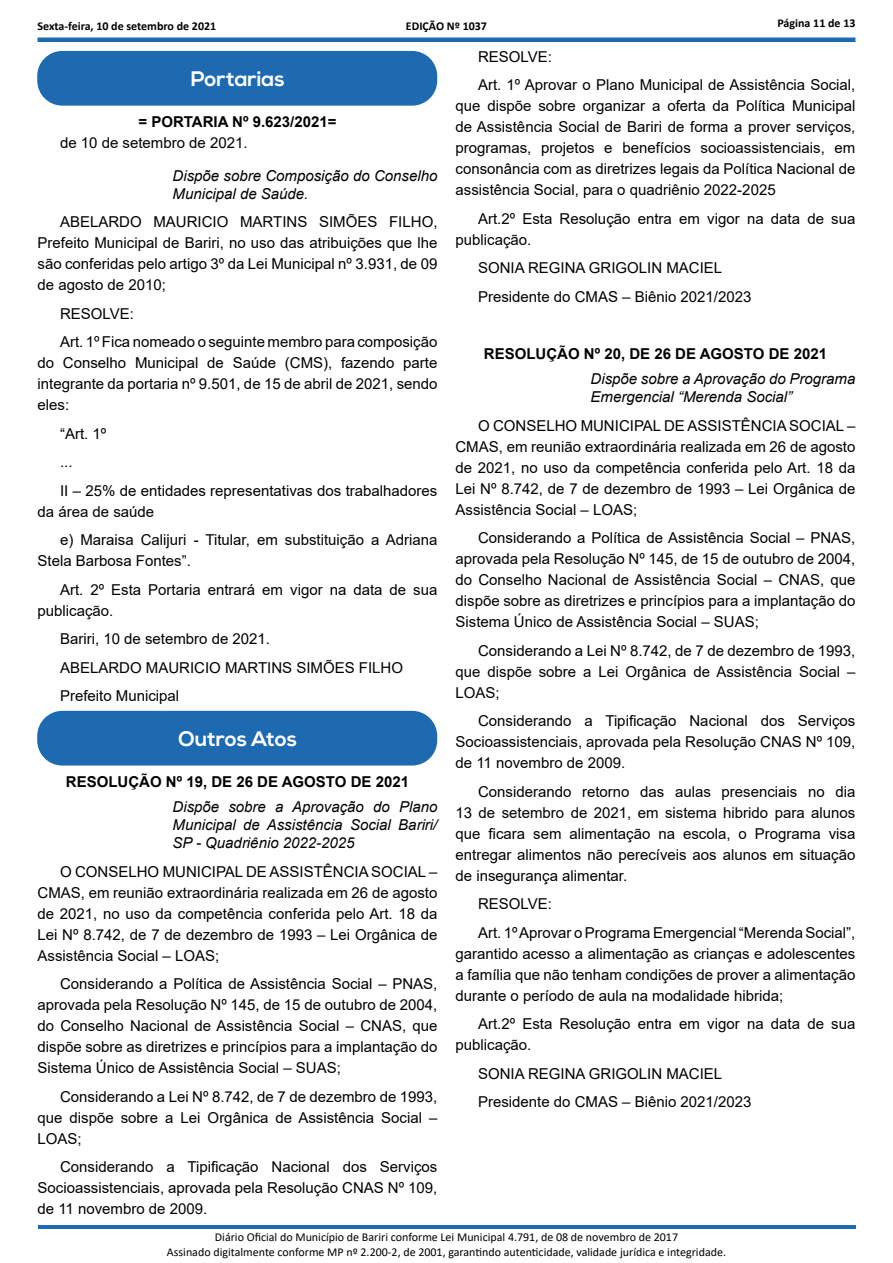
<style>
.page{position:relative;width:893px;height:1263px;background:#fff}
.page>*{position:absolute;margin:0;border:0;box-sizing:border-box;transform-origin:0 0}
.TÍTULO_CAIXAS_ENTIDA{font:700 21px "Nexa";color:#fff}
._2_-_Corpo{font:15px/21px "Arial";color:#000;text-align:justify}
._3_-_Ementa{font:italic 15px/18px "Arial";color:#000}
._1_-_Cabeçalho{font:700 15px "Arial";color:#000}
.t1{font:12px/14.4px "Calibri";color:#000;text-align:center}
.t2{font:700 12px "Calibri";color:#000}
</style>
<div class="page">
<hr style="left:38px;top:38px;width:817px;height:4px;background:#1d6ab0">
<hr style="left:38px;top:1225px;width:817px;height:3px;background:#1d6ab0">
<div style="left:38px;top:52px;width:398px;height:53px;background:#1d6ab0;border-radius:24px"></div>
<div style="left:37px;top:51px;width:400px;height:55px;border:2px solid #1d6ab0;border-radius:24px"></div>
<div style="left:38px;top:711px;width:398px;height:54px;background:#1d6ab0;border-radius:24px"></div>
<div style="left:37px;top:711px;width:400px;height:54px;border:2px solid #1d6ab0;border-radius:24px"></div>
<p class="t2" style="left:38px;top:17px;width:180px">Sexta-feira, 10 de setembro de 2021</p>
<p class="t2" style="left:406px;top:17px;width:83px">EDIÇÃO Nº 1037</p>
<p class="t2" style="left:777px;top:14px;width:80px">Página 11 de 13</p>
<p class="TÍTULO_CAIXAS_ENTIDA" style="left:191px;top:67px;width:95px">Portarias</p>
<p class="_1_-_Cabeçalho" style="left:138px;top:111px;width:200px">= PORTARIA Nº 9.623/2021=</p>
<p class="_2_-_Corpo" style="left:60px;top:132px;width:189px">de 10 de setembro de 2021.</p>
<p class="_3_-_Ementa" style="left:172px;top:167px;width:266px">Dispõe sobre Composição do Conselho<br>Municipal de Saúde.</p>
<p class="_2_-_Corpo" style="left:38px;top:211px;width:401px;text-indent:22px">ABELARDO MAURICIO MARTINS SIMÕES FILHO, Prefeito Municipal de Bariri, no uso das atribuições que lhe são conferidas pelo artigo 3º da Lei Municipal nº 3.931, de 09 de agosto de 2010;</p>
<p class="_2_-_Corpo" style="left:60px;top:303px;width:75px">RESOLVE:</p>
<p class="_2_-_Corpo" style="left:38px;top:331px;width:401px;text-indent:22px">Art. 1º Fica nomeado o seguinte membro para composição do Conselho Municipal de Saúde (CMS), fazendo parte integrante da portaria nº 9.501, de 15 de abril de 2021, sendo eles:</p>
<p class="_2_-_Corpo" style="left:60px;top:423px;width:48px">“Art. 1º</p>
<p class="_2_-_Corpo" style="left:60px;top:451px;width:14px">...</p>
<p class="_2_-_Corpo" style="left:38px;top:480px;width:401px;text-indent:22px">II – 25% de entidades representativas dos trabalhadores da área de saúde</p>
<p class="_2_-_Corpo" style="left:38px;top:529px;width:401px;text-indent:22px">e) Maraisa Calijuri - Titular, em substituição a Adriana<br>Stela Barbosa Fontes”.</p>
<p class="_2_-_Corpo" style="left:38px;top:579px;width:401px;text-indent:22px">Art. 2º Esta Portaria entrará em vigor na data de sua publicação.</p>
<p class="_2_-_Corpo" style="left:60px;top:628px;width:212px">Bariri, 10 de setembro de 2021.</p>
<p class="_2_-_Corpo" style="left:60px;top:657px;width:345px">ABELARDO MAURICIO MARTINS SIMÕES FILHO</p>
<p class="_2_-_Corpo" style="left:60px;top:685px;width:121px">Prefeito Municipal</p>
<p class="TÍTULO_CAIXAS_ENTIDA" style="left:178px;top:727px;width:120px">Outros Atos</p>
<p class="_1_-_Cabeçalho" style="left:66px;top:771px;width:345px">RESOLUÇÃO Nº 19, DE 26 DE AGOSTO DE 2021</p>
<p class="_3_-_Ementa" style="left:172px;top:798px;width:266px;text-align:justify">Dispõe sobre a Aprovação do Plano Municipal de Assistência Social Bariri/ SP - Quadriênio 2022-2025</p>
<p class="_2_-_Corpo" style="left:38px;top:861px;width:401px;text-indent:22px">O CONSELHO MUNICIPAL DE ASSISTÊNCIA SOCIAL – CMAS, em reunião extraordinária realizada em 26 de agosto de 2021, no uso da competência conferida pelo Art. 18 da Lei Nº 8.742, de 7 de dezembro de 1993 – Lei Orgânica de Assistência Social – LOAS;</p>
<p class="_2_-_Corpo" style="left:38px;top:973px;width:401px;text-indent:22px">Considerando a Política de Assistência Social – PNAS, aprovada pela Resolução Nº 145, de 15 de outubro de 2004, do Conselho Nacional de Assistência Social – CNAS, que dispõe sobre as diretrizes e princípios para a implantação do Sistema Único de Assistência Social – SUAS;</p>
<p class="_2_-_Corpo" style="left:38px;top:1086px;width:401px;text-indent:22px">Considerando a Lei Nº 8.742, de 7 de dezembro de 1993, que dispõe sobre a Lei Orgânica de Assistência Social – LOAS;</p>
<p class="_2_-_Corpo" style="left:38px;top:1156px;width:401px;text-indent:22px">Considerando a Tipificação Nacional dos Serviços Socioassistenciais, aprovada pela Resolução CNAS Nº 109, de 11 novembro de 2009.</p>
<p class="_2_-_Corpo" style="left:478px;top:46px;width:75px">RESOLVE:</p>
<p class="_2_-_Corpo" style="left:455px;top:74px;width:401px;text-indent:22px">Art. 1º Aprovar o Plano Municipal de Assistência Social, que dispõe sobre organizar a oferta da Política Municipal de Assistência Social de Bariri de forma a prover serviços, programas, projetos e benefícios socioassistenciais, em consonância com as diretrizes legais da Política Nacional de assistência Social, para o quadriênio 2022-2025</p>
<p class="_2_-_Corpo" style="left:455px;top:208px;width:401px;text-indent:22px">Art.2º Esta Resolução entra em vigor na data de sua publicação.</p>
<p class="_2_-_Corpo" style="left:478px;top:257px;width:246px">SONIA REGINA GRIGOLIN MACIEL</p>
<p class="_2_-_Corpo" style="left:478px;top:286px;width:275px">Presidente do CMAS – Biênio 2021/2023</p>
<p class="_1_-_Cabeçalho" style="left:484px;top:343px;width:345px">RESOLUÇÃO Nº 20, DE 26 DE AGOSTO DE 2021</p>
<p class="_3_-_Ementa" style="left:590px;top:370px;width:266px">Dispõe sobre a Aprovação do Programa<br>Emergencial “Merenda Social”</p>
<p class="_2_-_Corpo" style="left:455px;top:415px;width:401px;text-indent:22px">O CONSELHO MUNICIPAL DE ASSISTÊNCIA SOCIAL – CMAS, em reunião extraordinária realizada em 26 de agosto de 2021, no uso da competência conferida pelo Art. 18 da Lei Nº 8.742, de 7 de dezembro de 1993 – Lei Orgânica de Assistência Social – LOAS;</p>
<p class="_2_-_Corpo" style="left:455px;top:527px;width:401px;text-indent:22px">Considerando a Política de Assistência Social – PNAS, aprovada pela Resolução Nº 145, de 15 de outubro de 2004, do Conselho Nacional de Assistência Social – CNAS, que dispõe sobre as diretrizes e princípios para a implantação do Sistema Único de Assistência Social – SUAS;</p>
<p class="_2_-_Corpo" style="left:455px;top:640px;width:401px;text-indent:22px">Considerando a Lei Nº 8.742, de 7 de dezembro de 1993, que dispõe sobre a Lei Orgânica de Assistência Social – LOAS;</p>
<p class="_2_-_Corpo" style="left:455px;top:710px;width:401px;text-indent:22px">Considerando a Tipificação Nacional dos Serviços Socioassistenciais, aprovada pela Resolução CNAS Nº 109, de 11 novembro de 2009.</p>
<p class="_2_-_Corpo" style="left:455px;top:781px;width:401px;text-indent:22px">Considerando retorno das aulas presenciais no dia 13 de setembro de 2021, em sistema hibrido para alunos que ficara sem alimentação na escola, o Programa visa entregar alimentos não perecíveis aos alunos em situação de insegurança alimentar.</p>
<p class="_2_-_Corpo" style="left:478px;top:893px;width:75px">RESOLVE:</p>
<p class="_2_-_Corpo" style="left:455px;top:922px;width:401px;text-indent:22px">Art. 1º Aprovar o Programa Emergencial “Merenda Social”, garantido acesso a alimentação as crianças e adolescentes a família que não tenham condições de prover a alimentação durante o período de aula na modalidade hibrida;</p>
<p class="_2_-_Corpo" style="left:455px;top:1013px;width:401px;text-indent:22px">Art.2º Esta Resolução entra em vigor na data de sua publicação.</p>
<p class="_2_-_Corpo" style="left:478px;top:1063px;width:246px">SONIA REGINA GRIGOLIN MACIEL</p>
<p class="_2_-_Corpo" style="left:478px;top:1091px;width:275px">Presidente do CMAS – Biênio 2021/2023</p>
<p class="t1" style="left:167px;top:1230px;width:561px">Diário Oficial do Município de Bariri conforme Lei Municipal 4.791, de 08 de novembro de 2017<br>Assinado digitalmente conforme MP nº 2.200-2, de 2001, garantindo autenticidade, validade jurídica e integridade.</p>
</div>
